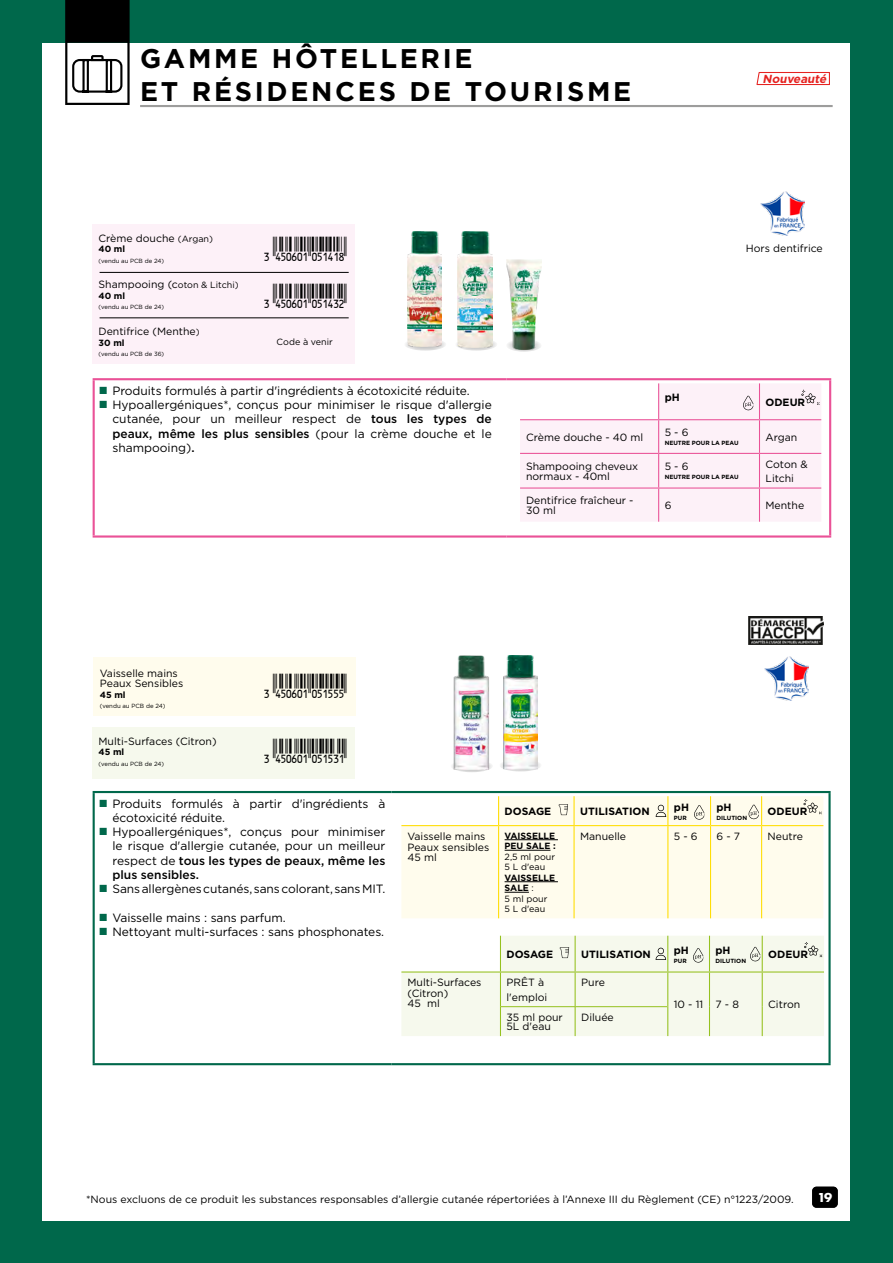
<style>
.page{position:relative;width:893px;height:1263px;background:#00684b}
.page>*{position:absolute;margin:0;border:0;box-sizing:border-box;transform-origin:0 0}
.t1{font:700 27px/32.4px "Gotham";letter-spacing:.1em;color:#000}
.t2{font:24.75px/46.7px "Ean T30 G";letter-spacing:-.005em;color:#000}
.t3{font:700 13.5px "Futura PT";color:#fff}
.t4{font:12px/14.2px "Gotham";letter-spacing:-.005em;color:#000}
.t5{font:500 12px "Gotham";color:#000}
.t6{font:italic 700 11.7px "Gotham";color:#e52321}
.t7{font:10.5px/10.5px "Gotham";color:#000}
.t8{font:700 10.5px "Gotham";color:#000}
.t9{font:9px/10.5px "Gotham";color:#000}
.t10{font:700 9px/10.5px "Gotham";color:#000}
.t11{font:6px "Gotham";color:#000}
.t12{font:700 6px "Gotham";letter-spacing:-.005em;color:#000}
.s1{font-size:9px}
.s2{font-weight:500}
.s3{font-weight:400}
.s4{font-weight:700}
</style>
<div class="page">
<div style="left:43px;top:43px;width:807px;height:1178px;background:#fff"></div>
<hr style="left:140px;top:105px;width:693px;height:2px;background:#9d9d9c">
<svg style="left:65px;top:0;width:65px;height:105px"></svg>
<svg style="left:756px;top:72px;width:74px;height:14px"></svg>
<div style="left:812px;top:1187px;width:26px;height:21px;background:#000;border-radius:4px"></div>
<div style="left:94px;top:657px;width:262px;height:58px;background:#fffced"></div>
<div style="left:93px;top:727px;width:262px;height:52px;background:#f6f9ed"></div>
<hr style="left:93px;top:791px;width:298px;height:2px;background:#00684b">
<hr style="left:93px;top:793px;width:2px;height:270px;background:#00684b">
<hr style="left:391px;top:791px;width:440px;height:2px;background:#00684b">
<hr style="left:828px;top:793px;width:3px;height:270px;background:#00684b">
<hr style="left:93px;top:1063px;width:298px;height:2px;background:#00684b">
<hr style="left:391px;top:1063px;width:440px;height:2px;background:#00684b">
<svg style="left:401px;top:796px;width:422px;height:122px;background:#fefbec"></svg>
<svg style="left:710px;top:796px;width:1px;height:29px"></svg>
<hr style="left:401px;top:825px;width:98px;height:1px;background:#fd0">
<hr style="left:574px;top:825px;width:94px;height:1px;background:#fd0">
<hr style="left:668px;top:825px;width:42px;height:1px;background:#fd0">
<hr style="left:667px;top:826px;width:1px;height:92px;background:#fd0">
<hr style="left:710px;top:825px;width:52px;height:1px;background:#fd0">
<hr style="left:710px;top:826px;width:1px;height:92px;background:#fd0">
<hr style="left:762px;top:825px;width:61px;height:1px;background:#fd0">
<hr style="left:761px;top:826px;width:1px;height:92px;background:#fd0">
<svg style="left:498px;top:796px;width:1px;height:29px"></svg>
<hr style="left:573px;top:796px;width:2px;height:29px;background:#fd0">
<hr style="left:499px;top:825px;width:75px;height:1px;background:#fd0">
<hr style="left:498px;top:826px;width:1px;height:92px;background:#fd0">
<hr style="left:573px;top:826px;width:2px;height:92px;background:#fd0">
<hr style="left:505px;top:839px;width:53px;height:1px;background:#000">
<hr style="left:505px;top:850px;width:45px;height:1px;background:#000">
<hr style="left:505px;top:881px;width:53px;height:1px;background:#000">
<svg style="left:505px;top:892px;width:24px;height:1px"></svg>
<svg style="left:558px;top:804px;width:10px;height:11px"></svg>
<svg style="left:656px;top:796px;width:12px;height:29px"></svg>
<svg style="left:694px;top:805px;width:10px;height:15px"></svg>
<svg style="left:803px;top:799px;width:19px;height:15px"></svg>
<svg style="left:401px;top:936px;width:423px;height:100px;background:#f3f7e8"></svg>
<svg style="left:450px;top:759px;width:43px;height:13px"></svg>
<img style="left:454px;top:655px;width:36px;height:114px">
<svg style="left:499px;top:759px;width:43px;height:13px"></svg>
<img style="left:503px;top:655px;width:35px;height:114px">
<img style="left:748px;top:616px;width:75px;height:29px">
<img style="left:765px;top:656px;width:43px;height:45px">
<svg style="left:748px;top:796px;width:14px;height:29px"></svg>
<img style="left:761px;top:191px;width:43px;height:44px">
<hr style="left:93px;top:378px;width:413px;height:2px;background:#ea5297">
<hr style="left:93px;top:380px;width:2px;height:155px;background:#ea5297">
<hr style="left:506px;top:378px;width:325px;height:2px;background:#ea5297">
<hr style="left:829px;top:380px;width:2px;height:155px;background:#ea5297">
<hr style="left:93px;top:535px;width:413px;height:3px;background:#ea5297">
<hr style="left:506px;top:535px;width:325px;height:3px;background:#ea5297">
<svg style="left:520px;top:383px;width:301px;height:139px"></svg>
<svg style="left:404px;top:338px;width:42px;height:13px"></svg>
<img style="left:407px;top:231px;width:35px;height:115px">
<svg style="left:455px;top:338px;width:42px;height:13px"></svg>
<img style="left:458px;top:231px;width:35px;height:116px">
<svg style="left:506px;top:339px;width:36px;height:13px"></svg>
<img style="left:506px;top:259px;width:36px;height:90px">
<div style="left:93px;top:224px;width:262px;height:140px;background:#fdf1f8"></div>
<hr style="left:100px;top:272px;width:249px;height:1px;background:#000">
<hr style="left:100px;top:318px;width:249px;height:1px;background:#000">
<h1 class="t1" style="left:140px;top:42px;width:493px">GAMME HÔTELLERIE<br>ET RÉSIDENCES DE TOURISME</h1>
<p class="t6" style="left:763px;top:71px;width:68px">Nouveauté</p>
<p class="t7" style="left:99px;top:232px;width:116px">Crème douche <span class="s1">(Argan)</span></p>
<p class="t10" style="left:99px;top:244px;width:28px">40 ml</p>
<p class="t11" style="left:99px;top:257px;width:67px">(vendu au PCB de 24)</p>
<p class="t7" style="left:99px;top:279px;width:142px">Shampooing (c<span class="s1">oton &amp; Litchi)</span></p>
<p class="t10" style="left:99px;top:290px;width:28px">40 ml</p>
<p class="t11" style="left:99px;top:303px;width:67px">(vendu au PCB de 24)</p>
<p class="t7" style="left:99px;top:326px;width:103px">Dentifrice (Menthe<span class="s1">)</span></p>
<p class="t10" style="left:99px;top:337px;width:28px">30 ml</p>
<p class="t11" style="left:99px;top:350px;width:67px">(vendu au PCB de 36)</p>
<h2 class="t2" style="left:264px;top:226px;width:84px">3:EFKQKB=UZVYV]:<br>3:EFKQKB=UZVYXW:</h2>
<p class="t9" style="left:277px;top:337px;width:58px">Code à venir</p>
<p class="t4" style="left:100px;top:383px;width:372px"><sup>M</sup> Produits formulés à partir d'ingrédients à écotoxicité réduite.</p>
<p class="t4" style="left:100px;top:397px;width:394px"><sup>M</sup> Hypoallergéniques*, conçus pour minimiser le risque d'allergie</p>
<p class="t4" style="left:112px;top:412px;width:381px">cutanée, pour un meilleur respect de <span class="s2">tous les types de</span></p>
<p class="t5" style="left:112px;top:425px;width:381px">peaux, même les plus sensibles <span class="s3">(pour la crème douche et le</span></p>
<p class="t4" style="left:112px;top:440px;width:84px">shampooing)<span class="s2">.</span></p>
<p class="t7" style="left:746px;top:243px;width:78px">Hors dentifrice</p>
<p class="t7" style="left:526px;top:432px;width:119px">Crème douche - 40 ml</p>
<p class="t8" style="left:665px;top:391px;width:17px">pH</p>
<p class="t8" style="left:765px;top:395px;width:41px">ODEUR</p>
<p class="t7" style="left:665px;top:427px;width:25px">5 - 6</p>
<p class="t12" style="left:665px;top:439px;width:75px">NEUTRE POUR LA PEAU</p>
<p class="t7" style="left:765px;top:432px;width:33px">Argan</p>
<p class="t7" style="left:526px;top:460px;width:114px">Shampooing cheveux normaux - 40ml</p>
<p class="t7" style="left:665px;top:461px;width:25px">5 - 6</p>
<p class="t12" style="left:665px;top:473px;width:75px">NEUTRE POUR LA PEAU</p>
<p class="t7" style="left:765px;top:457px;width:44px;line-height:14.2px">Coton &amp;<br>Litchi</p>
<p class="t7" style="left:526px;top:495px;width:109px">Dentifrice fraîcheur -<br>30 ml</p>
<p class="t7" style="left:665px;top:500px;width:8px">6</p>
<p class="t7" style="left:765px;top:500px;width:40px">Menthe</p>
<p class="t7" style="left:100px;top:668px;width:85px">Vaisselle mains<br>Peaux Sensibles</p>
<p class="t10" style="left:100px;top:689px;width:27px">45 ml</p>
<p class="t11" style="left:100px;top:702px;width:67px">(vendu au PCB de 24)</p>
<p class="t7" style="left:99px;top:735px;width:120px">Multi-Surfaces (Citron)</p>
<p class="t10" style="left:99px;top:747px;width:27px">45 ml</p>
<p class="t11" style="left:99px;top:760px;width:67px">(vendu au PCB de 24)</p>
<h2 class="t2" style="left:264px;top:662px;width:84px">3:EFKQKB=UZVZZZ:</h2>
<h2 class="t2" style="left:264px;top:727px;width:84px">3:EFKQKB=UZVZXV:</h2>
<p class="t4" style="left:100px;top:796px;width:287px"><sup>M</sup> Produits formulés à partir d'ingrédients à</p>
<p class="t4" style="left:112px;top:810px;width:114px">écotoxicité réduite.</p>
<p class="t4" style="left:100px;top:824px;width:287px"><sup>M</sup> Hypoallergéniques*, conçus pour minimiser</p>
<p class="t4" style="left:112px;top:839px;width:274px">le risque d'allergie cutanée, pour un meilleur</p>
<p class="t5" style="left:112px;top:852px;width:274px"><span class="s3">respect de</span> tous les types de peaux, même les</p>
<p class="t5" style="left:112px;top:867px;width:88px">plus sensibles.</p>
<p class="t4" style="left:100px;top:881px;width:287px"><sup>M</sup> Sans allergènes cutanés, sans colorant, sans MIT.</p>
<p class="t4" style="left:100px;top:910px;width:286px"><sup>M</sup> Vaisselle mains : sans parfum.<br><sup>M</sup> Nettoyant multi-surfaces : sans phosphonates.</p>
<p class="t8" style="left:505px;top:804px;width:48px">DOSAGE</p>
<p class="t8" style="left:580px;top:804px;width:71px">UTILISATION</p>
<p class="t8" style="left:674px;top:800px;width:17px">pH</p>
<p class="t12" style="left:674px;top:813px;width:14px">PUR</p>
<p class="t8" style="left:716px;top:800px;width:17px">pH</p>
<p class="t12" style="left:716px;top:813px;width:32px">DILUTION</p>
<p class="t8" style="left:768px;top:804px;width:41px">ODEUR</p>
<p class="t7" style="left:407px;top:831px;width:83px">Vaisselle mains<br>Peaux sensibles<br>45 ml</p>
<p class="t10" style="left:505px;top:830px;width:53px">VAISSELLE<br>PEU SALE :</p>
<p class="t9" style="left:505px;top:851px;width:52px">2,5 ml pour<br>5 L d'eau</p>
<p class="t9" style="left:505px;top:872px;width:52px"><span class="s4">VAISSELLE<br>SALE</span> :<br>5 ml pour<br>5 L d'eau</p>
<p class="t7" style="left:580px;top:831px;width:48px">Manuelle</p>
<p class="t7" style="left:674px;top:831px;width:25px">5 - 6</p>
<p class="t7" style="left:716px;top:831px;width:25px">6 - 7</p>
<p class="t7" style="left:768px;top:831px;width:37px">Neutre</p>
<p class="t8" style="left:506px;top:947px;width:48px">DOSAGE</p>
<p class="t8" style="left:581px;top:947px;width:71px">UTILISATION</p>
<p class="t8" style="left:674px;top:943px;width:17px">pH</p>
<p class="t12" style="left:674px;top:956px;width:14px">PUR</p>
<p class="t8" style="left:715px;top:943px;width:17px">pH</p>
<p class="t12" style="left:715px;top:956px;width:32px">DILUTION</p>
<p class="t8" style="left:768px;top:947px;width:41px">ODEUR</p>
<p class="t7" style="left:407px;top:977px;width:76px">Multi-Surfaces (Citron)<br>45 ml</p>
<p class="t7" style="left:506px;top:975px;width:42px;line-height:14.2px">PRÊT à l'emploi</p>
<p class="t7" style="left:581px;top:977px;width:25px">Pure</p>
<p class="t7" style="left:506px;top:1013px;width:58px;line-height:9px">35 ml pour<br>5L d'eau</p>
<p class="t7" style="left:581px;top:1012px;width:34px">Diluée</p>
<p class="t7" style="left:674px;top:999px;width:67px">10 - 11 7 - 8</p>
<p class="t7" style="left:768px;top:999px;width:34px">Citron</p>
<p class="t7" style="left:86px;top:1193px;width:709px">*Nous excluons de ce produit les substances responsables d’allergie cutanée répertoriées à l’Annexe III du Règlement (CE) n°1223/2009.</p>
<p class="t3" style="left:817px;top:1189px;width:16px">19</p>
</div>
